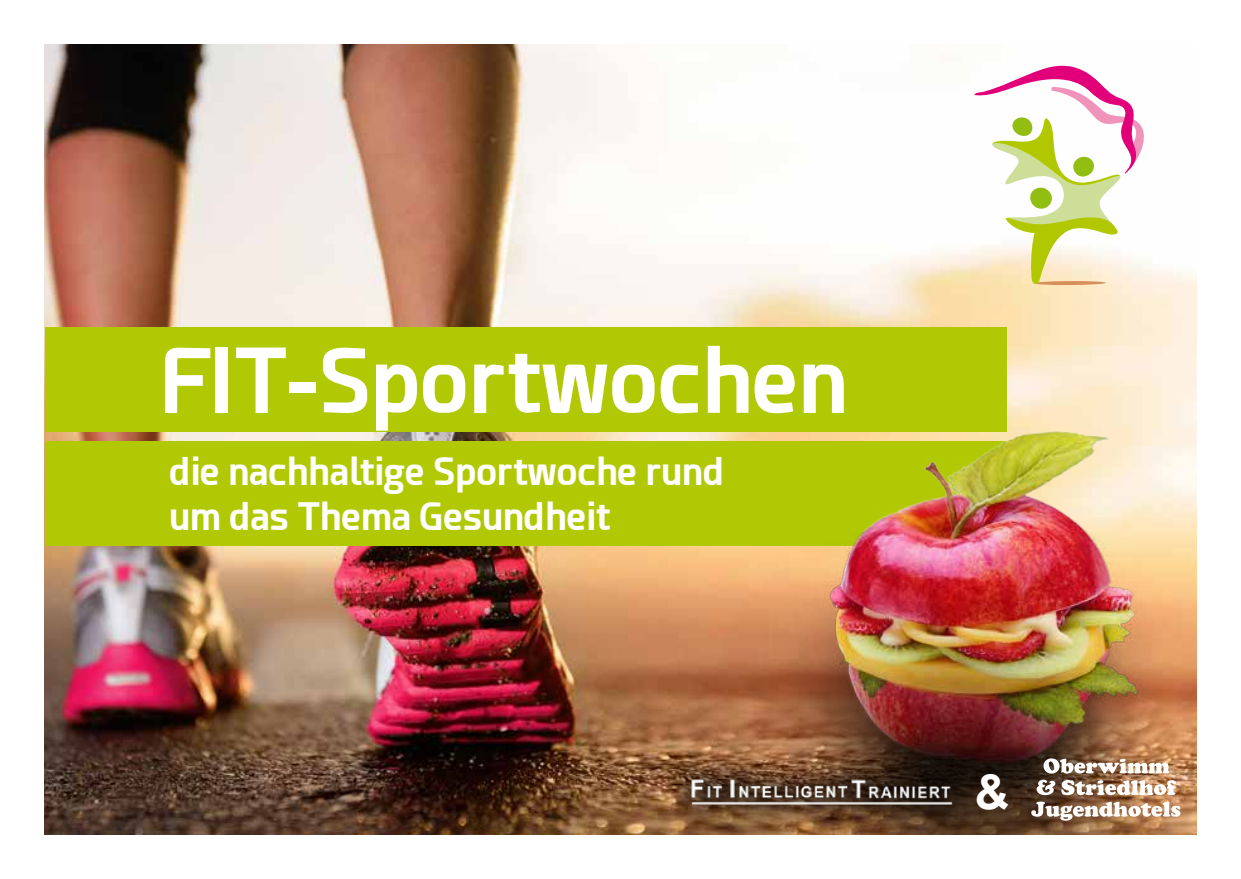
<style>
.page{position:relative;width:1241px;height:879px;background:#fff}
.page>*{position:absolute;margin:0;border:0;box-sizing:border-box;transform-origin:0 0}
.t1{font:700 87.85px "Esphimere";color:#fff}
.t2{font:700 47.6px "Arial";color:#fff}
.t3{font:700 37.27px/44.8px "Esphimere";color:#fff}
</style>
<div class="page">
<img style="left:45px;top:45px;width:1151px;height:788px">
<div style="left:45px;top:327px;width:961px;height:105px;background:#b1c805"></div>
<div style="left:45px;top:441px;width:961px;height:104px;background:#b1c805"></div>
<img style="left:714px;top:359px;width:483px;height:474px">
<svg style="left:1031px;top:801px;width:149px;height:19px"></svg>
<svg style="left:1036px;top:779px;width:139px;height:15px"></svg>
<svg style="left:1043px;top:758px;width:125px;height:15px"></svg>
<svg style="left:974px;top:65px;width:175px;height:220px"></svg>
<div style="left:664px;top:751px;width:312px;height:78px;background:#000;opacity:.75"></div>
<img style="left:687px;top:769px;width:269px;height:40px">
<h1 class="t1" style="left:159px;top:326px;width:689px">FIT-Sportwochen</h1>
<p class="t3" style="left:169px;top:448px;width:556px">die nachhaltige Sportwoche rund um das Thema Gesundheit</p>
<p class="t2" style="left:974px;top:760px;width:36px">&amp;</p>
</div>
